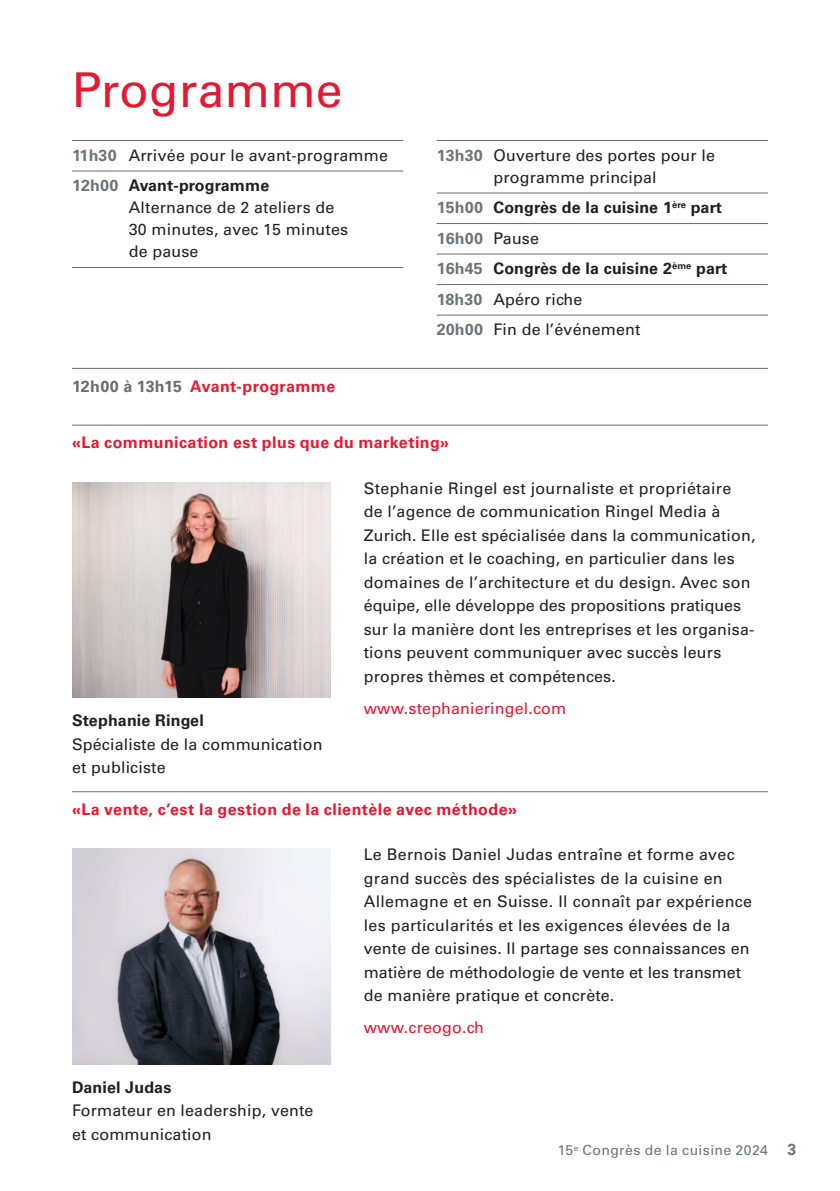
<style>
.page{position:relative;width:840px;height:1191px;background:#fff}
.page>*{position:absolute;margin:0;border:0;box-sizing:border-box;transform-origin:0 0}
.TI_24_28pt{font:48px "Univers LT Pro 55 Roman";letter-spacing:.005em;color:#e51931}
.GS_Schwarz_8_11_75pt{font:16px/23.4px "Univers LT Pro 55 Roman";letter-spacing:.01em;color:#231f20}
.Programm_7_5_10pt{font:16px/22px "Univers LT Pro 55 Roman";letter-spacing:.01em;color:#231f20}
.GS_Auszeichnung_Rot{font:700 16px "Univers LT Pro 65";letter-spacing:.025em;color:#e51931}
.Lead_8_11_75pt{font:16px/23.6px "Univers LT Pro 55 Roman";letter-spacing:.01em;color:#231f20}
.Programm_7_5_10pt-2{font:700 16px "Univers LT Pro 65";letter-spacing:.01em;color:#231f20}
.GS_URL_Rot_8_11_75pt{font:16px "Univers LT Pro 55 Roman";letter-spacing:.01em;color:#e51931}
.Lead_8_11_75pt-2{font:700 16px "Univers LT Pro 65";letter-spacing:.01em;color:#231f20}
.Programm_7_5_10pt-3{font:700 16px "Univers LT Pro 65";letter-spacing:.01em;color:#6a747b}
.GS_Schwarz_8_11_75pt-2{font:700 16px "Univers LT Pro 65";color:#6a747b}
.t1{font:14px "Univers LT Pro 55 Roman";letter-spacing:.03em;color:#6a747b}
.s1{font-family:"Univers LT Pro 65";font-weight:700;color:#6a747b}
.s2{font-family:"Univers LT Pro 65";font-weight:700}
.s3{color:#6f6969}
.s4{color:#6a747b}
.s5{font-family:"Univers LT Pro 55 Roman";font-weight:400;color:#231f20}
</style>
<div class="page">
<hr style="left:72px;top:140px;width:331px;height:1px;background:#6f6969">
<hr style="left:72px;top:171px;width:331px;height:1px;background:#6f6969">
<hr style="left:72px;top:267px;width:331px;height:1px;background:#6f6969">
<hr style="left:436px;top:140px;width:331px;height:1px;background:#6f6969">
<hr style="left:436px;top:193px;width:331px;height:1px;background:#6f6969">
<hr style="left:436px;top:223px;width:331px;height:1px;background:#6f6969">
<hr style="left:436px;top:254px;width:331px;height:1px;background:#6f6969">
<hr style="left:436px;top:284px;width:331px;height:1px;background:#6f6969">
<hr style="left:436px;top:315px;width:331px;height:1px;background:#6f6969">
<hr style="left:72px;top:368px;width:695px;height:1px;background:#6f6969">
<hr style="left:72px;top:791px;width:695px;height:1px;background:#6f6969">
<img style="left:72px;top:848px;width:258px;height:216px">
<img style="left:72px;top:482px;width:258px;height:215px">
<hr style="left:72px;top:424px;width:695px;height:1px;background:#6f6969">
<p class="TI_24_28pt" style="left:72px;top:56px;width:272px">Programme</p>
<p class="Programm_7_5_10pt" style="left:72px;top:143px;width:317px"><span class="s1">11h30</span> Arrivée pour le avant-programme</p>
<p class="Programm_7_5_10pt" style="left:129px;top:174px;width:221px;text-indent:-57px"><span class="s1">12h00</span> <span class="s2">Avant-programme<br></span>Alternance de 2 ateliers de<br>30 minutes, avec 15 minutes de pause</p>
<p class="GS_Auszeichnung_Rot" style="left:72px;top:375px;width:264px"><span class="s3">12h00 à 13h15</span> Avant-programme</p>
<p class="Programm_7_5_10pt" style="left:436px;top:143px;width:280px;text-align:center"><span class="s1">13h30</span> Ouverture des portes pour le programme principal</p>
<p class="Programm_7_5_10pt-2" style="left:436px;top:196px;width:286px"><span class="s4">15h00</span> Congrès de la cuisine 1<sup>ère</sup> part</p>
<p class="Programm_7_5_10pt-3" style="left:436px;top:227px;width:104px">16h00 <span class="s5">Pause</span></p>
<p class="Programm_7_5_10pt-2" style="left:436px;top:257px;width:292px"><span class="s4">16h45</span> Congrès de la cuisine 2<sup>ème</sup> part</p>
<p class="Programm_7_5_10pt" style="left:436px;top:287px;width:147px"><span class="s1">18h30</span> Apéro riche</p>
<p class="Programm_7_5_10pt" style="left:436px;top:318px;width:205px"><span class="s1">20h00</span> Fin de l’événement</p>
<p class="GS_Auszeichnung_Rot" style="left:72px;top:431px;width:378px">«La communication est plus que du marketing»</p>
<p class="Lead_8_11_75pt-2" style="left:72px;top:709px;width:133px">Stephanie Ringel</p>
<p class="Lead_8_11_75pt" style="left:72px;top:731px;width:252px">Spécialiste de la communication et publiciste</p>
<p class="GS_Schwarz_8_11_75pt" style="left:363px;top:475px;width:393px">Stephanie Ringel est journaliste et propriétaire<br>de l’agence de communication Ringel Media à Zurich. Elle est spécialisée dans la communication, la création et le coaching, en particulier dans les domaines de l’architecture et du design. Avec son équipe, elle développe des propositions pratiques sur la manière dont les entreprises et les organisa&shy;tions peuvent communiquer avec succès leurs propres thèmes et compétences.</p>
<p class="GS_URL_Rot_8_11_75pt" style="left:363px;top:697px;width:204px">www.stephanieringel.com</p>
<p class="GS_Auszeichnung_Rot" style="left:72px;top:798px;width:446px">«La vente, c’est la gestion de la clientèle avec méthode»</p>
<p class="GS_Schwarz_8_11_75pt" style="left:363px;top:842px;width:389px">Le Bernois Daniel Judas entraîne et forme avec grand succès des spécialistes de la cuisine en Allemagne et en Suisse. Il connaît par expérience les particularités et les exigences élevées de la vente de cuisines. Il partage ses connaissances en matière de méthodologie de vente et les transmet de manière pratique et concrète.</p>
<p class="GS_URL_Rot_8_11_75pt" style="left:363px;top:1016px;width:121px">www.creogo.ch</p>
<p class="Lead_8_11_75pt-2" style="left:72px;top:1075px;width:101px">Daniel Judas</p>
<p class="Lead_8_11_75pt" style="left:72px;top:1098px;width:243px">Formateur en leadership, vente et communication</p>
<p class="t1" style="left:557px;top:1140px;width:211px">15<sup>e</sup> Congrès de la cuisine 2024</p>
<p class="GS_Schwarz_8_11_75pt-2" style="left:787px;top:1138px;width:10px">3</p>
</div>
